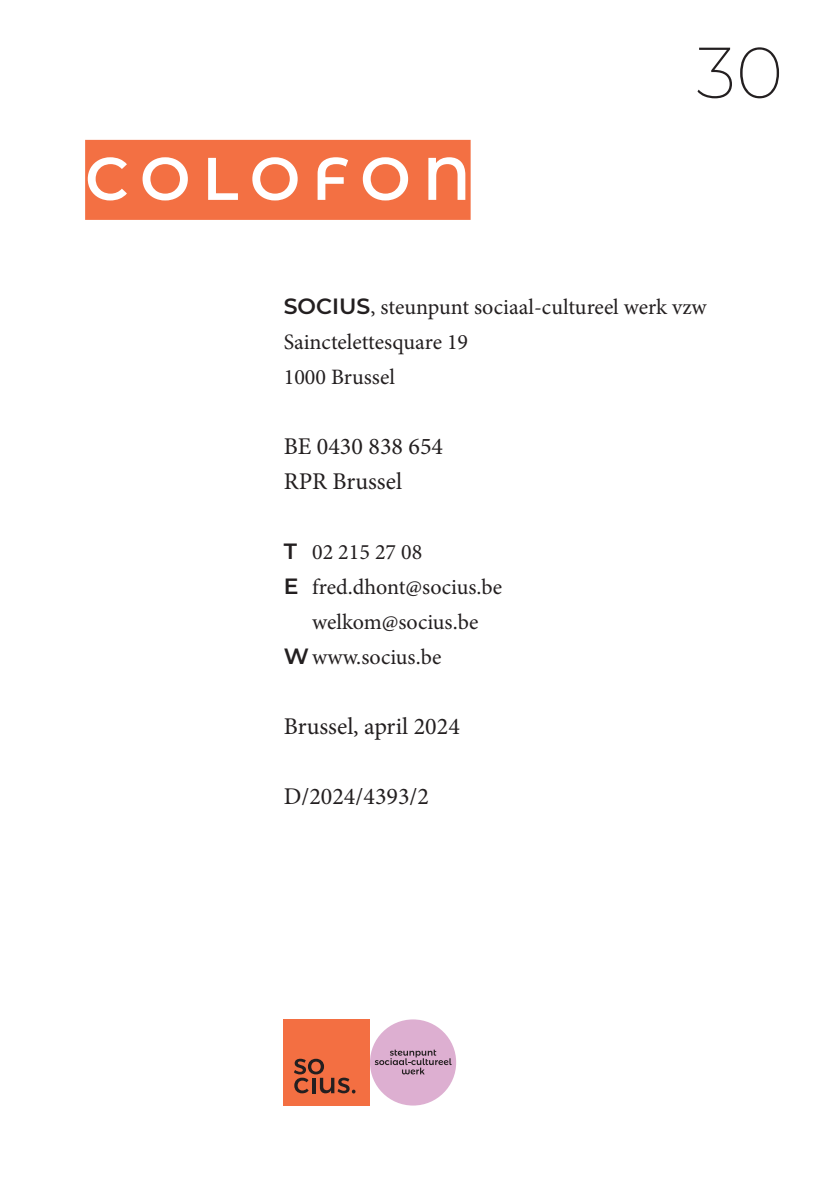
<style>
.page{position:relative;width:840px;height:1191px;background:#fff}
.page>*{position:absolute;margin:0;border:0;box-sizing:border-box;transform-origin:0 0}
.t1{font:200 72px "Montserrat Alternates";color:#231f20}
.t2{font:600 60px "Montserrat Alternates";letter-spacing:.195em;color:#fff}
.t3{font:24px/35px "Minion Pro";color:#231f20}
.t4{font:22px/35px "Minion Pro";color:#231f20}
.s1{font-family:"Montserrat";font-weight:600}
</style>
<div class="page">
<div style="left:85px;top:140px;width:385px;height:80px;background:#f37043"></div>
<div style="left:283px;top:1019px;width:87px;height:86px;background:#f36f42"></div>
<div style="left:370px;top:1019px;width:86px;height:86px;background:#ddafd1;border-radius:50%"></div>
<svg style="left:374px;top:1049px;width:77px;height:25px"></svg>
<svg style="left:294px;top:1058px;width:61px;height:35px"></svg>
<h2 class="t2" style="left:85px;top:136px;width:387px">COLOFON</h2>
<h1 class="t1" style="left:695px;top:24px;width:88px">30</h1>
<p class="t4" style="left:283px;top:289px;width:424px"><span class="s1">SOCIU S</span>, steunpunt sociaal-cultureel werk vzw<br>Sainctelettesquare 19<br>1000 Brussel</p>
<p class="t3" style="left:283px;top:429px;width:161px">BE 0430 838 654<br>RPR Brussel</p>
<p class="t4" style="left:283px;top:534px;width:140px"><span class="s1">T</span> 02 215 27 08</p>
<p class="t4" style="left:283px;top:569px;width:220px"><span class="s1">E</span> fred.dhont@socius.be</p>
<p class="t4" style="left:312px;top:604px;width:168px">welkom@socius.be</p>
<p class="t4" style="left:283px;top:639px;width:159px"><span class="s1">W</span>www.socius.be</p>
<p class="t3" style="left:283px;top:709px;width:177px">Brussel, april 2024</p>
<p class="t3" style="left:283px;top:779px;width:147px">D/2024/4393/2</p>
</div>
